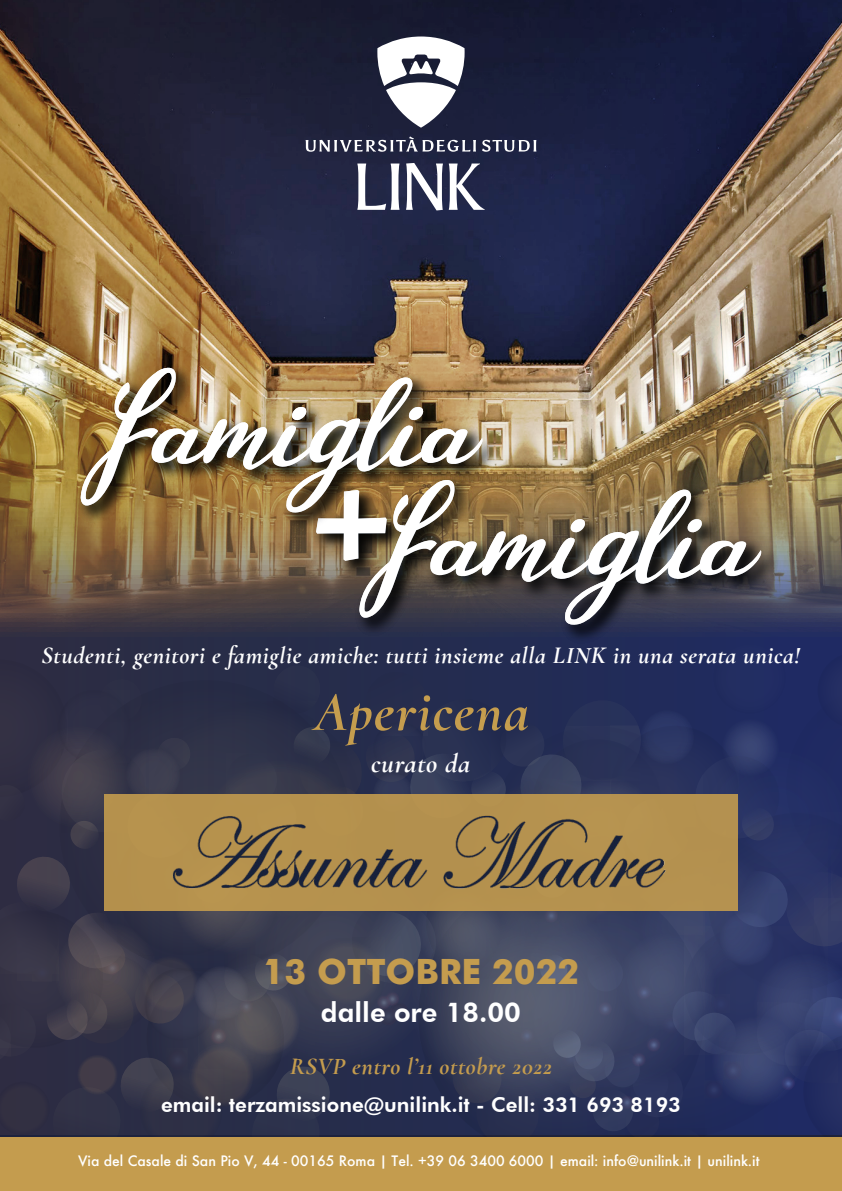
<style>
.page{position:relative;width:842px;height:1191px;background:#fff}
.page>*{position:absolute;margin:0;border:0;box-sizing:border-box;transform-origin:0 0}
.t1{font:130px/112.1px "Billy Scriptian";color:#fff}
.t2{font:italic 700 56.8px "Cormorant";letter-spacing:.025em;color:#c59d4e}
.t3{font:700 34.9px "Futura";color:#c49c4e}
.t4{font:800 27.3px "Futura BT";color:#fff}
.t5{font:italic 700 27.2px "Cormorant";letter-spacing:.025em;color:#fff}
.t6{font:italic 700 24.3px "Cormorant";letter-spacing:.025em;color:#fff}
.t7{font:italic 700 24.3px "Cormorant";letter-spacing:.025em;color:#c49c4e}
.t8{font:800 20.5px "Futura BT";color:#fff}
.t9{font:500 14px "Futura";color:#fff}
</style>
<div class="page">
<img style="left:0;top:0;width:842px;height:652px">
<svg style="left:0;top:652px;width:842px;height:485px;background:#323755"></svg>
<div style="left:611px;top:726px;width:128px;height:128px;background:#2a335d;border-radius:50%"></div>
<div style="left:32px;top:963px;width:19px;height:18px;background:#3b394a;border-radius:50%"></div>
<svg style="left:661px;top:1015px;width:19px;height:18px"></svg>
<div style="left:663px;top:1016px;width:15px;height:16px;background:#3c446a;border-radius:50%"></div>
<svg style="left:203px;top:1012px;width:19px;height:18px"></svg>
<div style="left:205px;top:1013px;width:15px;height:16px;background:#484958;border-radius:50%"></div>
<div style="left:592px;top:896px;width:19px;height:19px;background:#383f5f;border-radius:50%"></div>
<div style="left:390px;top:1002px;width:18px;height:19px;background:#303250;border-radius:50%"></div>
<div style="left:391px;top:1004px;width:16px;height:15px;background:#333652;border-radius:50%"></div>
<div style="left:689px;top:1134px;width:19px;height:19px;background:#1e213a;border-radius:50%"></div>
<div style="left:379px;top:1007px;width:19px;height:18px;background:#353751;border-radius:50%"></div>
<div style="left:711px;top:994px;width:19px;height:19px;background:#2e3663;border-radius:50%"></div>
<div style="left:723px;top:1061px;width:19px;height:18px;background:#39406b;border-radius:50%"></div>
<div style="left:725px;top:1062px;width:15px;height:16px;background:#3d456f;border-radius:50%"></div>
<div style="left:704px;top:1080px;width:19px;height:18px;background:#272e5c;border-radius:50%"></div>
<svg style="left:561px;top:1049px;width:19px;height:19px"></svg>
<svg style="left:563px;top:1050px;width:16px;height:16px"></svg>
<div style="left:271px;top:968px;width:19px;height:19px;background:#54535f;border-radius:50%"></div>
<div style="left:167px;top:1049px;width:21px;height:21px;background:#323349;border-radius:50%"></div>
<div style="left:104px;top:794px;width:634px;height:117px;background:#b5924e"></div>
<svg style="left:306px;top:36px;width:230px;height:174px"></svg>
<div style="left:0;top:1137px;width:842px;height:54px;background:#c49c4e"></div>
<img style="left:173px;top:815px;width:493px;height:74px">
<img style="left:308px;top:538px;width:43px;height:45px">
<img style="left:73px;top:343px;width:432px;height:195px">
<img style="left:351px;top:456px;width:432px;height:195px">
<svg style="left:316px;top:490px;width:71px;height:71px"></svg>
<h1 class="t1" style="left:375px;top:385px;width:379px;text-indent:-279px">Famiglia<br>Famiglia</h1>
<h3 class="t6" style="left:42px;top:641px;width:760px">Studenti, genitori e famiglie amiche: tutti insieme alla LINK in una serata unica!</h3>
<h2 class="t2" style="left:314px;top:677px;width:217px">Apericena</h2>
<h3 class="t5" style="left:371px;top:747px;width:101px">curato da</h3>
<h3 class="t3" style="left:263px;top:946px;width:318px">13 OTTOBRE 2022</h3>
<h3 class="t4" style="left:321px;top:995px;width:201px">dalle ore 18.00</h3>
<h3 class="t7" style="left:290px;top:1051px;width:264px">RSVP entro l’11 ottobre 2022</h3>
<h3 class="t8" style="left:161px;top:1092px;width:521px">email: terzamissione@unilink.it - Cell: 331 693 8193</h3>
<p class="t9" style="left:78px;top:1151px;width:683px">Via del Casale di San Pio V, 44 - 00165 Roma | Tel. +39 06 3400 6000 | email: info@unilink.it | unilink.it</p>
</div>
